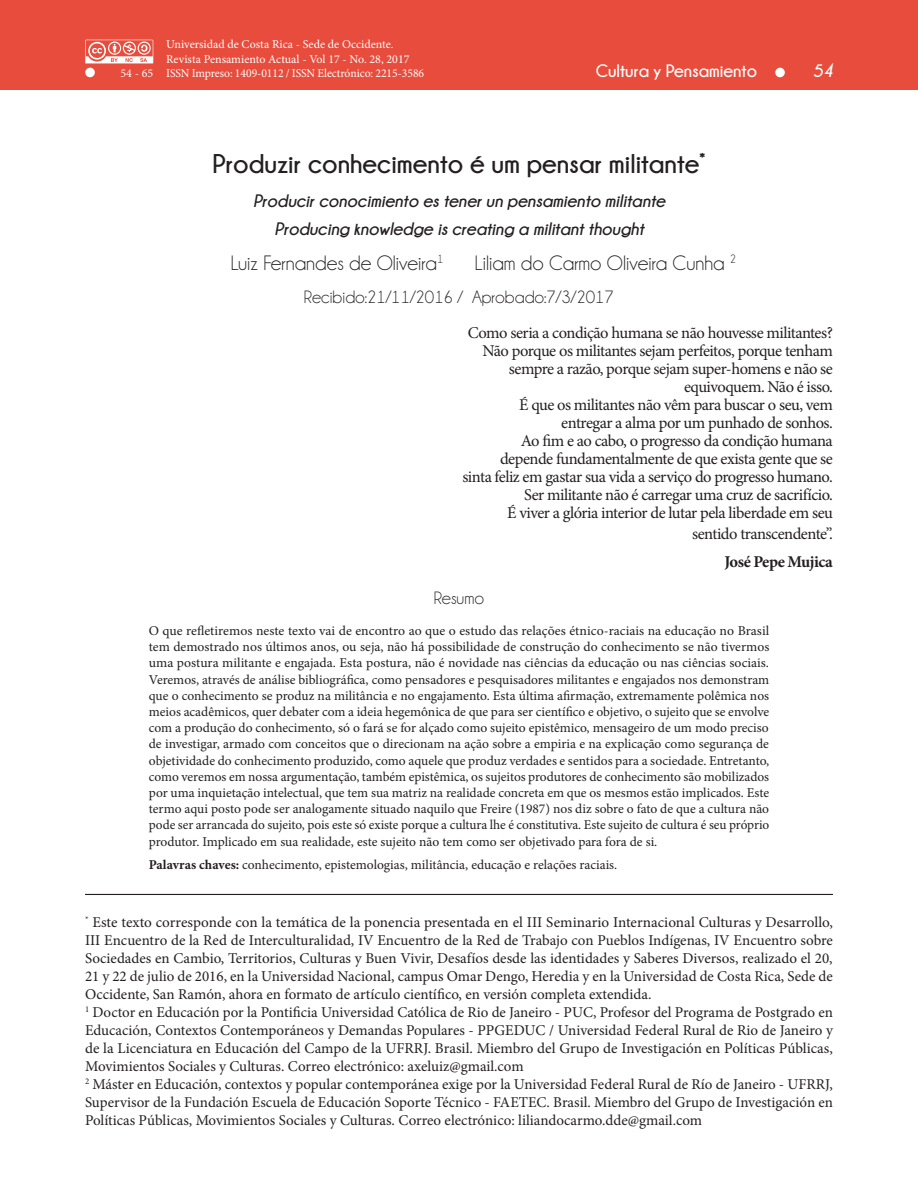
<style>
.page{position:relative;width:918px;height:1188px;background:#fff}
.page>*{position:absolute;margin:0;border:0;box-sizing:border-box;transform-origin:0 0}
.t1{font:700 27px "Champagne&Limousines";color:#231f20}
.t2{font:21px "Champagne&Limousines";color:#231f20}
.t3{font:italic 700 18px "Champagne&Limousines";color:#231f20}
.t4{font:18px "Champagne&Limousines";color:#231f20}
.t5{font:700 18px "Champagne&Limousines";color:#fff}
.t6{font:italic 700 18px "Champagne&Limousines";color:#fff}
.t7{font:16.5px/18px "Minion Pro";letter-spacing:-.03em;color:#231f20;text-align:right}
.t8{font:700 16.5px "Minion Pro";letter-spacing:-.03em;color:#231f20}
.t9{font:15px/18px "Minion Pro";color:#231f20}
.t10{font:13.5px/16.2px "Minion Pro";color:#231f20;text-align:justify}
.t11{font:12px "Minion Pro";color:#fff}
.s1{font-weight:700}
</style>
<div class="page">
<div style="left:0;top:0;width:918px;height:89px;background:#e74c3c"></div>
<div style="left:85px;top:68px;width:10px;height:9px;background:#fff;border-radius:50%"></div>
<svg style="left:85px;top:40px;width:68px;height:23px"></svg>
<div style="left:775px;top:68px;width:10px;height:9px;background:#fff;border-radius:50%"></div>
<hr style="left:85px;top:894px;width:748px;height:1px;background:#231f20">
<p class="t11" style="left:166px;top:40px;width:229px">Universidad de Costa Rica - Sede de Occidente.</p>
<p class="t11" style="left:166px;top:54px;width:245px">Revista Pensamiento Actual - Vol 17 - No. 28, 2017</p>
<p class="t11" style="left:121px;top:69px;width:305px">54 - 65 ISSN Impreso: 1409-0112 / ISSN Electrónico: 2215-3586</p>
<h3 class="t5" style="left:596px;top:61px;width:163px">Cultura y Pensamiento</h3>
<h3 class="t6" style="left:813px;top:61px;width:22px">54</h3>
<h1 class="t1" style="left:213px;top:149px;width:495px">Produzir conhecimento é um pensar militante<sup>*</sup></h1>
<h3 class="t3" style="left:253px;top:191px;width:414px">Producir conocimiento es tener un pensamiento militante</h3>
<h3 class="t3" style="left:275px;top:219px;width:371px">Producing knowledge is creating a militant thought</h3>
<h2 class="t2" style="left:231px;top:252px;width:214px">Luiz Fernandes de Oliveira<sup>1</sup></h2>
<h2 class="t2" style="left:475px;top:252px;width:263px">Liliam do Carmo Oliveira Cunha <sup>2</sup></h2>
<h3 class="t4" style="left:304px;top:288px;width:311px">Recibido:21/11/2016 / Aprobado:7/3/2017</h3>
<p class="t7" style="left:462px;top:325px;width:372px">Como seria a condição humana se não houvesse militantes?<br>Não porque os militantes sejam perfeitos, porque tenham sempre a razão, porque sejam super-homens e não se equivoquem. Não é isso.<br>É que os militantes não vêm para buscar o seu, vem<br>entregar a alma por um punhado de sonhos.<br>Ao fim e ao cabo, o progresso da condição humana<br>depende fundamentalmente de que exista gente que se<br>sinta feliz em gastar sua vida a serviço do progresso humano.<br>Ser militante não é carregar uma cruz de sacrifício.<br>É viver a glória interior de lutar pela liberdade em seu</p>
<p class="t7" style="left:692px;top:526px;width:142px">sentido transcendente”.</p>
<p class="t8" style="left:724px;top:555px;width:110px">José Pepe Mujica</p>
<h3 class="t4" style="left:434px;top:589px;width:52px">Resumo</h3>
<p class="t10" style="left:149px;top:624px;width:622px">O que refletiremos neste texto vai de encontro ao que o estudo das relações étnico-raciais na educação no Brasil tem demostrado nos últimos anos, ou seja, não há possibilidade de construção do conhecimento se não tivermos uma postura militante e engajada. Esta postura, não é novidade nas ciências da educação ou nas ciências sociais.<br>Veremos, através de análise bibliográfica, como pensadores e pesquisadores militantes e engajados nos demonstram que o conhecimento se produz na militância e no engajamento. Esta última afirmação, extremamente polêmica nos meios acadêmicos, quer debater com a ideia hegemônica de que para ser científico e objetivo, o sujeito que se envolve com a produção do conhecimento, só o fará se for alçado como sujeito epistêmico, mensageiro de um modo preciso de investigar, armado com conceitos que o direcionam na ação sobre a empiria e na explicação como segurança de objetividade do conhecimento produzido, como aquele que produz verdades e sentidos para a sociedade. Entretanto, como veremos em nossa argumentação, também epistêmica, os sujeitos produtores de conhecimento são mobilizados por uma inquietação intelectual, que tem sua matriz na realidade concreta em que os mesmos estão implicados. Este termo aqui posto pode ser analogamente situado naquilo que Freire (1987) nos diz sobre o fato de que a cultura não pode ser arrancada do sujeito, pois este só existe porque a cultura lhe é constitutiva. Este sujeito de cultura é seu próprio produtor. Implicado em sua realidade, este sujeito não tem como ser objetivado para fora de si.</p>
<p class="t10" style="left:149px;top:858px;width:470px"><span class="s1">Palavras chaves:</span> conhecimento, epistemologias, militância, educação e relações raciais.</p>
<p class="t9" style="left:85px;top:915px;width:750px"><sup>*</sup> Este texto corresponde con la temática de la ponencia presentada en el III Seminario Internacional Culturas y Desarrollo, III Encuentro de la Red de Interculturalidad, IV Encuentro de la Red de Trabajo con Pueblos Indígenas, IV Encuentro sobre Sociedades en Cambio, Territorios, Culturas y Buen Vivir, Desafíos desde las identidades y Saberes Diversos, realizado el 20, 21 y 22 de julio de 2016, en la Universidad Nacional, campus Omar Dengo, Heredia y en la Universidad de Costa Rica, Sede de Occidente, San Ramón, ahora en formato de artículo científico, en versión completa extendida.<br><sup>1</sup> Doctor en Educación por la Pontificia Universidad Católica de Rio de Janeiro - PUC, Profesor del Programa de Postgrado en Educación, Contextos Contemporáneos y Demandas Populares - PPGEDUC / Universidad Federal Rural de Rio de Janeiro y de la Licenciatura en Educación del Campo de la UFRRJ. Brasil. Miembro del Grupo de Investigación en Políticas Públicas, Movimientos Sociales y Culturas. Correo electrónico: axeluiz@gmail.com<br><sup>2</sup> Máster en Educación, contextos y popular contemporánea exige por la Universidad Federal Rural de Río de Janeiro - UFRRJ, Supervisor de la Fundación Escuela de Educación Soporte Técnico - FAETEC. Brasil. Miembro del Grupo de Investigación en Políticas Públicas, Movimientos Sociales y Culturas. Correo electrónico: liliandocarmo.dde@gmail.com</p>
</div>
